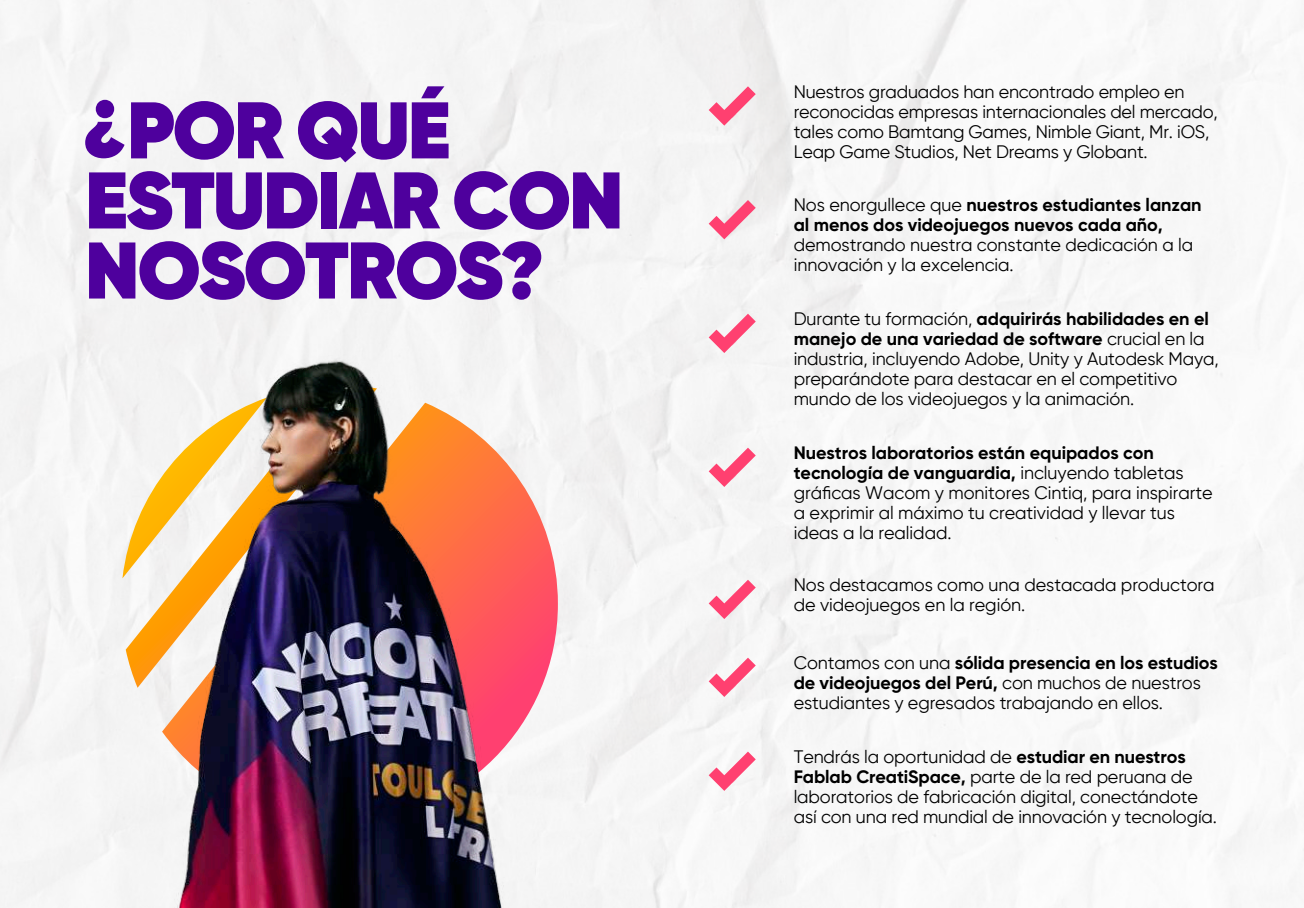
<style>
.page{position:relative;width:1304px;height:908px;background:#fff}
.page>*{position:absolute;margin:0;border:0;box-sizing:border-box;transform-origin:0 0}
.t1{font:800 80px/70px "Gilroy";letter-spacing:-.025em;color:#4e009d}
.t2{font:18px/20px "Gilroy";letter-spacing:-.005em;color:#000}
.t3{font:700 18px/20px "Gilroy";letter-spacing:-.005em;color:#000}
.s1{font-weight:400}
.s2{font-weight:700}
</style>
<div class="page">
<img style="left:0;top:0;width:1304px;height:907px">
<svg style="left:122px;top:385px;width:436px;height:437px"></svg>
<svg style="left:709px;top:86px;width:47px;height:40px"></svg>
<svg style="left:709px;top:200px;width:47px;height:39px"></svg>
<svg style="left:709px;top:447px;width:47px;height:39px"></svg>
<svg style="left:709px;top:313px;width:47px;height:40px"></svg>
<svg style="left:709px;top:751px;width:47px;height:39px"></svg>
<svg style="left:709px;top:657px;width:47px;height:39px"></svg>
<svg style="left:709px;top:579px;width:47px;height:39px"></svg>
<img style="left:128px;top:331px;width:424px;height:576px">
<h1 class="t1" style="left:85px;top:95px;width:540px;text-indent:42px">POR QUÉ<br>ESTUDIAR CON<br>NOSOTROS?</h1>
<p class="t2" style="left:794px;top:81px;width:426px">Nuestros graduados han encontrado empleo en reconocidas empresas internacionales del mercado, tales como Bamtang Games, Nimble Giant, Mr. iOS, Leap Game Studios, Net Dreams y Globant.</p>
<h1 class="t1" style="left:83px;top:78px;width:44px">¿</h1>
<p class="t3" style="left:794px;top:195px;width:409px"><span class="s1">Nos enorgullece que</span> nuestros estudiantes lanzan al menos dos videojuegos nuevos cada año,</p>
<p class="t2" style="left:794px;top:235px;width:401px">demostrando nuestra constante dedicación a la innovación y la excelencia.</p>
<p class="t2" style="left:794px;top:308px;width:427px">Durante tu formación, <span class="s2">adquirirás habilidades en el manejo de una variedad de software</span> crucial en la industria, incluyendo Adobe, Unity y Autodesk Maya, preparándote para destacar en el competitivo mundo de los videojuegos y la animación.</p>
<p class="t2" style="left:794px;top:442px;width:420px"><span class="s2">Nuestros laboratorios están equipados con tecnología de vanguardia,</span> incluyendo tabletas gráficas Wacom y monitores Cintiq, para inspirarte a exprimir al máximo tu creatividad y llevar tus ideas a la realidad.</p>
<p class="t2" style="left:794px;top:574px;width:422px">Nos destacamos como una destacada productora de videojuegos en la región.</p>
<p class="t2" style="left:794px;top:652px;width:426px">Contamos con una <span class="s2">sólida presencia en los estudios de videojuegos del Perú,</span> con muchos de nuestros estudiantes y egresados trabajando en ellos.</p>
<p class="t2" style="left:794px;top:746px;width:425px">Tendrás la oportunidad de <span class="s2">estudiar en nuestros Fablab CreatiSpace,</span> parte de la red peruana de laboratorios de fabricación digital, conectándote así con una red mundial de innovación y tecnología.</p>
</div>
